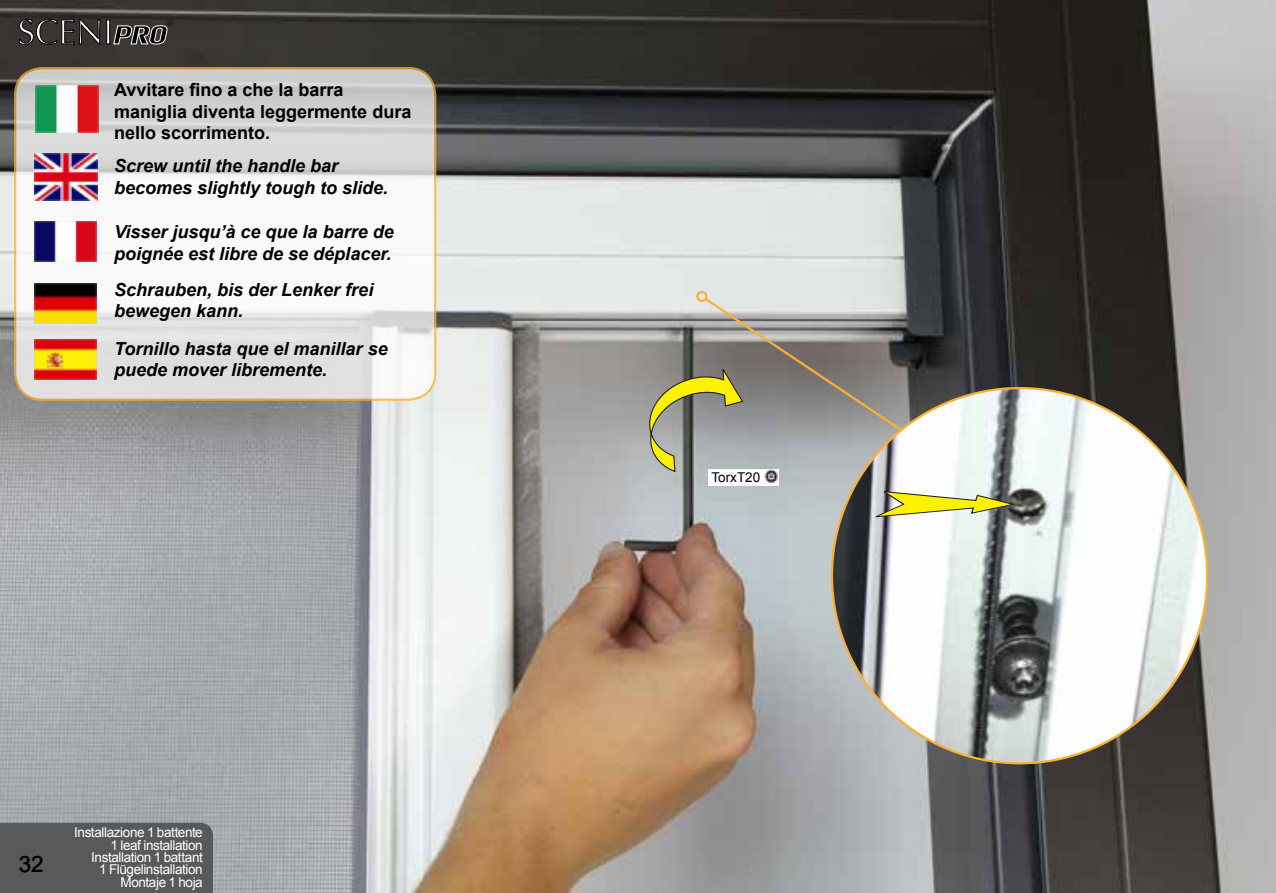
<style>
.page{position:relative;width:1276px;height:893px;background:#fff}
.page>*{position:absolute;margin:0;border:0;box-sizing:border-box;transform-origin:0 0}
.t1{font:22.5px "Arial";color:#000}
.t2{font:italic 700 18px/21.6px "Arial";color:#000}
.t3{font:700 18px/21.6px "Arial";color:#000}
.t4{font:13.5px/12.4px "Arial";letter-spacing:-.03em;color:#fff;text-align:right}
.t5{font:13.5px "Arial";color:#000}
</style>
<div class="page">
<img style="left:0;top:0;width:1276px;height:893px">
<div style="left:696px;top:291px;width:11px;height:11px;border:2px solid #fcb033;border-radius:50%"></div>
<img style="left:832px;top:388px;width:375px;height:375px;border-radius:188px">
<svg style="left:870px;top:490px;width:152px;height:28px"></svg>
<svg style="left:641px;top:296px;width:286px;height:177px"></svg>
<svg style="left:15px;top:68px;width:420px;height:332px"></svg>
<div style="left:14px;top:67px;width:422px;height:334px;border:2px solid #fbb034;border-radius:27px"></div>
<img style="left:35px;top:86px;width:63px;height:47px">
<img style="left:35px;top:154px;width:63px;height:47px">
<img style="left:35px;top:283px;width:62px;height:40px">
<img style="left:35px;top:340px;width:62px;height:40px">
<img style="left:35px;top:222px;width:62px;height:40px">
<img style="left:708px;top:469px;width:70px;height:17px">
<div style="left:0;top:823px;width:213px;height:70px;background:#58595b"></div>
<svg style="left:18px;top:19px;width:155px;height:26px"></svg>
<p class="t3" style="left:114px;top:80px;width:299px">Avvitare fino a che la barra maniglia diventa leggermente dura nello scorrimento.</p>
<p class="t2" style="left:114px;top:156px;width:276px">Screw until the handle bar becomes slightly tough to slide.</p>
<p class="t2" style="left:114px;top:222px;width:281px">Visser jusqu’à ce que la barre de poignée est libre de se déplacer.</p>
<p class="t2" style="left:114px;top:279px;width:261px">Schrauben, bis der Lenker frei bewegen kann.</p>
<p class="t2" style="left:114px;top:338px;width:275px">Tornillo hasta que el manillar se puede mover libremente.</p>
<p class="t1" style="left:19px;top:850px;width:27px">32</p>
<p class="t4" style="left:74px;top:826px;width:130px">Installazione 1 battente<br>1 leaf installation<br>Installation 1 battant<br>1 Flügelinstallation<br>Montaje 1 hoja</p>
<p class="t5" style="left:711px;top:469px;width:50px">TorxT20</p>
</div>
